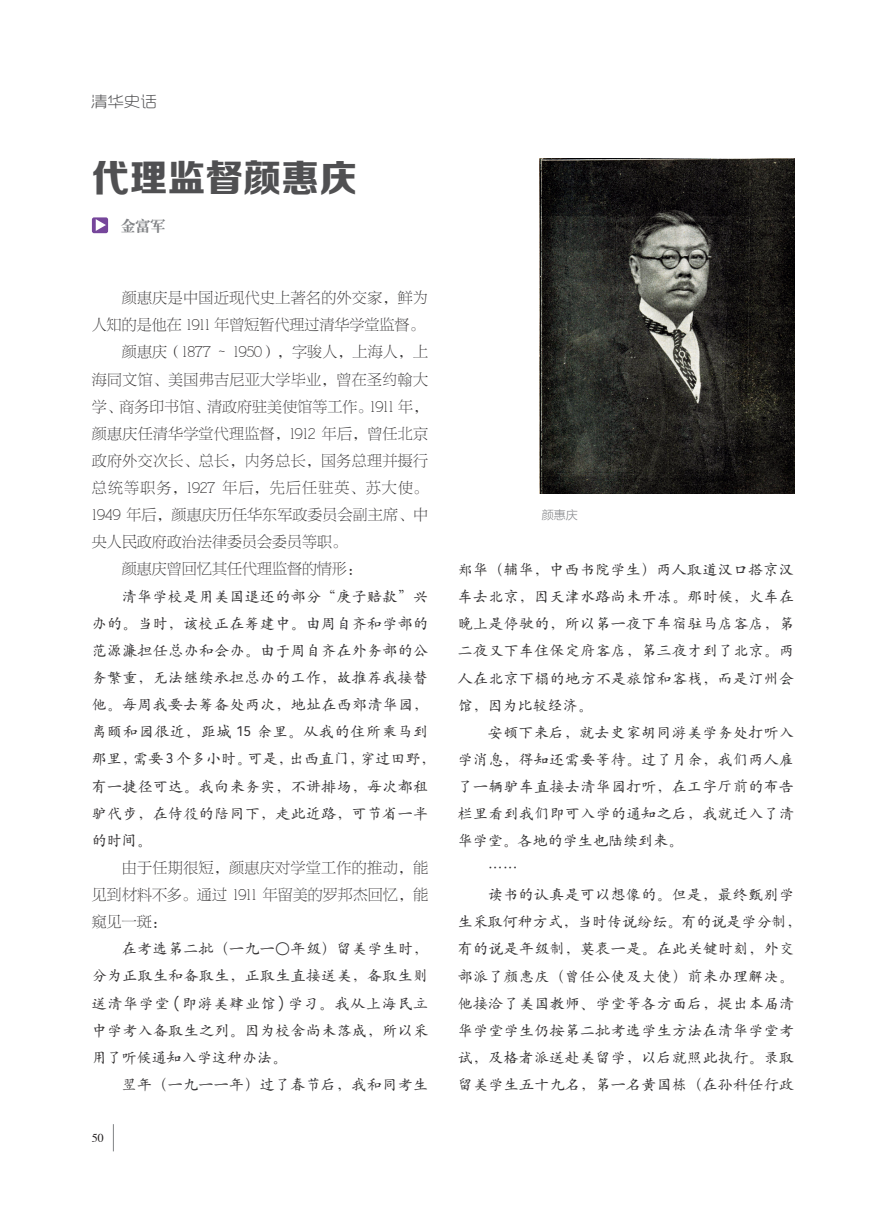
<style>
.page{position:relative;width:886px;height:1205px;background:#fff}
.page>*{position:absolute;margin:0;border:0;box-sizing:border-box;transform-origin:0 0}
.文章标题{font:37.5px "FZZDHJW GB1 0";letter-spacing:.01em;color:#505052}
.正文字体{font:15px/27px "H Yc 1 gj";letter-spacing:.02em;color:#312f30;text-align:justify}
.正文字体-2{font:15px/27.2px "FZNBSJW GB1 0";color:#312f30;text-align:justify}
.t1{font:300 15px "RTWS Yue Go Trial";color:#505052;scale:1.1 1}
.作者{font:15px "CT Lao Song SJ";color:#808285}
.图注{font:12px "Lantinghei SC Extralight";color:#808285}
.t2{font:12px "Times";color:#231f20}
.s1{font-family:"Kohinoor Bangla"}
.s2{font-family:"Lantinghei SC Extralight"}
</style>
<div class="page">
<svg style="left:113px;top:1124px;width:1px;height:27px"></svg>
<svg style="left:92px;top:217px;width:16px;height:16px"></svg>
<svg style="left:96px;top:219px;width:10px;height:12px"></svg>
<img style="left:539px;top:159px;width:254px;height:334px">
<p class="t1" style="left:91px;top:94px;width:61px">清华史话</p>
<p class="文章标题" style="left:92px;top:157px;width:266px">代理监督颜惠庆</p>
<p class="作者" style="left:120px;top:218px;width:46px">金富军</p>
<p class="正文字体-2" style="left:92px;top:285px;width:337px;text-align:right">颜惠庆是中国近现代史上著名的外交家，鲜为<br>人知的是他在 1911 年曾短暂代理过清华学堂监督。</p>
<p class="正文字体-2" style="left:92px;top:339px;width:337px;text-indent:30px">颜惠庆（1877 ～ 1950），字骏人，上海人，上海同文馆、美国弗吉尼亚大学毕业，曾在圣约翰大学、商务印书馆、清政府驻美使馆等工作。1911 年，颜惠庆任清华学堂代理监督，1912 年后，曾任北京政府外交次长、总长，内务总长，国务总理并摄行总统等职务，1927 年后，先后任驻英、苏大使。1949 年后，颜惠庆历任华东军政委员会副主席、中央人民政府政治法律委员会委员等职。</p>
<p class="正文字体-2" style="left:122px;top:556px;width:241px">颜惠庆曾回忆其任代理监督的情形：</p>
<p class="正文字体" style="left:92px;top:582px;width:345px;text-align:left;text-indent:30px">清华学校是用美国退还的部分“庚子赔款”兴办的。当时，该校正在筹建中。由周自齐和学部的范源濂担任总办和会办。由于周自齐在外务部的公务繁重，无法继续承担总办的工作，故推荐我接替他。每周我要去筹备处两次，地址在西郊清华园，离颐和园很近，距城 <span class="s1">15</span> 余里。从我的住所乘马到那里，需要 <span class="s1">3</span> 个多小时。可是，出西直门，穿过田野，有一捷径可达。我向来务实，不讲排场，每次都租驴代步，在侍役的陪同下，走此近路，可节省一半的时间。</p>
<p class="正文字体-2" style="left:92px;top:854px;width:337px;text-indent:30px">由于任期很短，颜惠庆对学堂工作的推动，能见到材料不多。通过 1911 年留美的罗邦杰回忆，能窥见一斑：</p>
<p class="正文字体" style="left:92px;top:935px;width:337px;text-indent:30px">在考选第二批（一九一<span class="s2">〇</span>年级）留美学生时，分为正取生和备取生，正取生直接送美，备取生则送清华学堂 <span class="s1">(</span> 即游美肄业馆 <span class="s1">)</span> 学习。我从上海民立中学考入备取生之列。因为校舍尚未落成，所以采用了听候通知入学这种办法。</p>
<p class="正文字体" style="left:122px;top:1070px;width:307px">翌年（一九一一年）过了春节后，我和同考生</p>
<p class="t2" style="left:92px;top:1126px;width:13px">50</p>
<p class="图注" style="left:541px;top:508px;width:37px">颜惠庆</p>
<p class="正文字体" style="left:458px;top:556px;width:338px">郑华（辅华，中西书院学生）两人取道汉口搭京汉车去北京，因天津水路尚未开冻。那时候，火车在晚上是停驶的，所以第一夜下车宿驻马店客店，第二夜又下车住保定府客店，第三夜才到了北京。两人在北京下榻的地方不是旅馆和客栈，而是汀州会馆，因为比较经济。</p>
<p class="正文字体" style="left:458px;top:718px;width:338px;text-indent:30px">安顿下来后，就去史家胡同游美学务处打听入学消息，得知还需要等待。过了月余，我们两人雇了一辆驴车直接去清华园打听，在工字厅前的布告栏里看到我们即可入学的通知之后，我就迁入了清华学堂。各地的学生也陆续到来。</p>
<p class="正文字体" style="left:488px;top:854px;width:31px">……</p>
<p class="正文字体" style="left:458px;top:881px;width:345px;text-align:left;text-indent:30px">读书的认真是可以想像的。但是，最终甄别学生采取何种方式，当时传说纷纭。有的说是学分制，有的说是年级制，莫衷一是。在此关键时刻，外交部派了颜惠庆（曾任公使及大使）前来办理解决。他接洽了美国教师、学堂等各方面后，提出本届清华学堂学生仍按第二批考选学生方法在清华学堂考试，及格者派送赴美留学，以后就照此执行。录取留美学生五十九名，第一名黄国栋（在孙科任行政</p>
</div>
